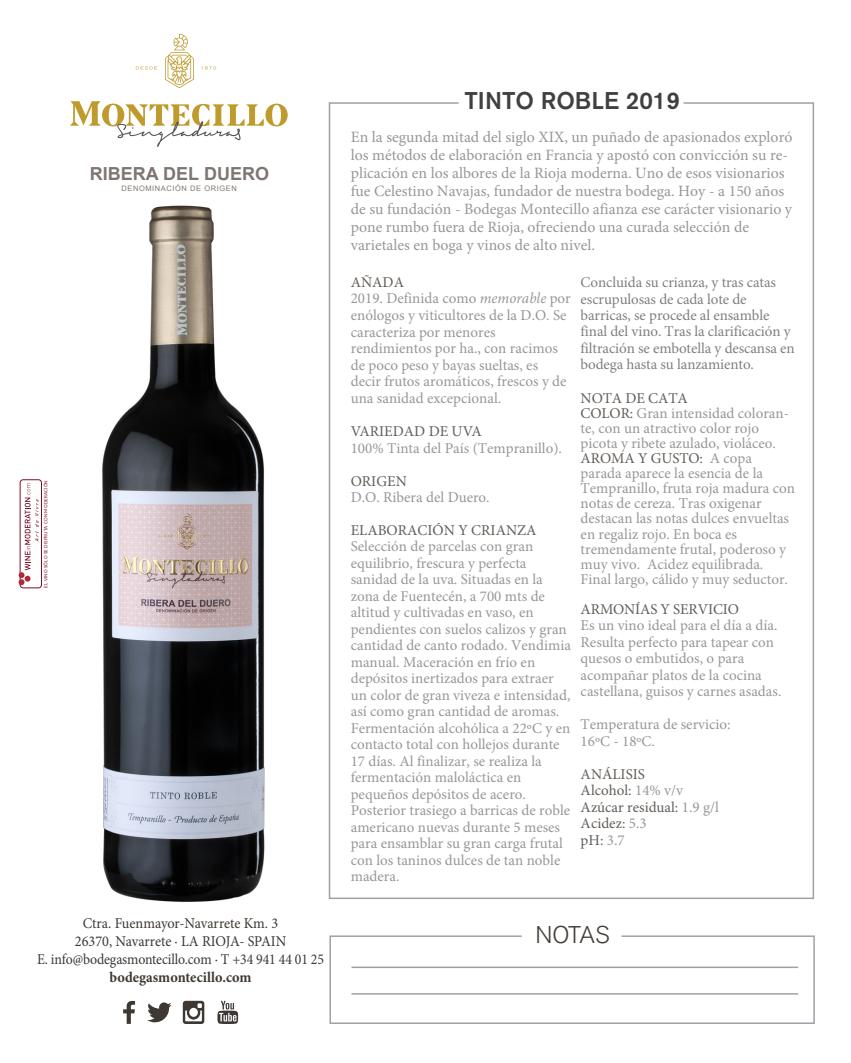
<style>
.page{position:relative;width:851px;height:1063px;background:#fff}
.page>*{position:absolute;margin:0;border:0;box-sizing:border-box;transform-origin:0 0}
.t1{font:500 24px "Akzidenz Grotesk BE";color:#404040}
.t2{font:300 24px "Akzidenz Grotesk BE";letter-spacing:-.03em;color:#433d37}
.t3{font:700 18px "Arial";color:#7f7673}
.t4{font:15.75px/18px "Minion Pro";color:#97979a}
.t5{font:15.15px/16.6px "Minion Pro";color:#97979a}
.t6{font:15px/16.5px "Minion Pro";color:#97979a}
.t7{font:15px/16.5px "Minion Pro";letter-spacing:-.005em;color:#808080}
.t8{font:15px/16.5px "Minion Pro";color:#635d58}
.t9{font:15px/18px "Minion Pro";letter-spacing:-.01em;color:#3e3833;text-align:center;scale:.95 1}
.t10{font:700 15px "Minion Pro";color:#3e3833;scale:.95 1}
.t11{font:7.5px "Arial";letter-spacing:.075em;color:#7f7673}
.t12{font:4.5px "Lato";letter-spacing:.03em;color:#7a0f28}
.s1{font-style:italic}
.s2{color:#635d58}
.s3{font-size:15.15px}
.s4{font-size:15px}
.s5{font-size:15.15px;color:#97979a}
</style>
<div class="page">
<img style="left:23px;top:205px;width:242px;height:697px">
<svg style="left:328px;top:102px;width:486px;height:797px"></svg>
<svg style="left:329px;top:935px;width:486px;height:89px"></svg>
<div style="left:20px;top:480px;width:21px;height:108px;background:#fff;border-radius:3px"></div>
<div style="left:20px;top:480px;width:22px;height:108px;border:1px solid #7a0f28;border-radius:3px"></div>
<svg style="left:19px;top:483px;width:20px;height:102px"></svg>
<svg style="left:123px;top:1001px;width:12px;height:23px"></svg>
<svg style="left:147px;top:1002px;width:24px;height:20px"></svg>
<svg style="left:183px;top:1001px;width:21px;height:23px"></svg>
<svg style="left:217px;top:1001px;width:21px;height:23px"></svg>
<svg style="left:136px;top:66px;width:21px;height:4px"></svg>
<svg style="left:201px;top:66px;width:15px;height:4px"></svg>
<svg style="left:165px;top:34px;width:29px;height:54px"></svg>
<svg style="left:70px;top:101px;width:217px;height:46px"></svg>
<p class="t3" style="left:90px;top:162px;width:181px">RIBERA DEL DUERO</p>
<p class="t11" style="left:121px;top:183px;width:117px">DENOMINACIÓN DE ORIGEN</p>
<p class="t12" style="left:43px;top:588px;width:109px;rotate:-90deg">EL VINO SÓLO SE DISFRUTA CON MODERACIÓN</p>
<p class="t9" style="left:37px;top:915px;width:303px">Ctra. Fuenmayor-Navarrete Km. 3<br>26370, Navarrete · LA RIOJA- SPAIN<br>E. info@bodegasmontecillo.com · T +34 941 44 01 25</p>
<p class="t10" style="left:110px;top:967px;width:151px">bodegasmontecillo.com</p>
<h1 class="t1" style="left:464px;top:86px;width:217px">TINTO ROBLE 2019</h1>
<p class="t4" style="left:351px;top:128px;width:443px">En la segunda mitad del siglo XIX, un puñado de apasionados exploró los métodos de elaboración en Francia y apostó con convicción su re&shy;plicación en los albores de la Rioja moderna. Uno de esos visionarios fue Celestino Navajas, fundador de nuestra bodega. Hoy - a 150 años de su fundación - Bodegas Montecillo afianza ese carácter visionario y pone rumbo fuera de Rioja, ofreciendo una curada selección de varietales en boga y vinos de alto nivel.</p>
<p class="t8" style="left:351px;top:274px;width:55px">AÑADA</p>
<p class="t5" style="left:351px;top:290px;width:221px">2019. Definida como <span class="s1">memorable</span> por enólogos y viticultores de la D.O. Se caracteriza por menores rendimientos por ha., con racimos de poco peso y bayas sueltas, es decir frutos aromáticos, frescos y de una sanidad excepcional.</p>
<p class="t8" style="left:351px;top:423px;width:132px">VARIEDAD DE UVA</p>
<p class="t6" style="left:351px;top:440px;width:213px">100% Tinta del País (Tempranillo).</p>
<p class="t8" style="left:351px;top:473px;width:58px">ORIGEN</p>
<p class="t6" style="left:351px;top:489px;width:140px">D.O. Ribera del Duero.</p>
<p class="t8" style="left:351px;top:522px;width:187px">ELABORACIÓN Y CRIANZA</p>
<p class="t6" style="left:351px;top:538px;width:222px">Selección de parcelas con gran equilibrio, frescura y perfecta sanidad de la uva. Situadas en la zona de Fuentecén, a 700 mts de altitud y cultivadas en vaso, en pendientes con suelos calizos y gran cantidad de canto rodado. Vendimia manual. Maceración en frío en depósitos inertizados para extraer un color de gran viveza e intensidad, así como gran cantidad de aromas.<br>Fermentación alcohólica a 22ºC y en contacto total con hollejos durante<br>17 días. Al finalizar, se realiza la fermentación maloláctica en pequeños depósitos de acero.<br>Posterior trasiego a barricas de roble americano nuevas durante 5 meses para ensamblar su gran carga frutal con los taninos dulces de tan noble madera.</p>
<p class="t7" style="left:580px;top:274px;width:215px">Concluida su crianza, y tras catas escrupulosas de cada lote de barricas, se procede al ensamble final del vino. Tras la clarificación y filtración se embotella y descansa en bodega hasta su lanzamiento.</p>
<p class="t6" style="left:580px;top:390px;width:210px;line-height:15px"><span class="s2">NOTA DE CATA<br>COLOR:</span> Gran intensidad coloran&shy;te, con un atractivo color rojo picota y ribete azulado, violáceo.<br><span class="s2">AROMA Y GUSTO:</span> <span class="s3">A copa</span></p>
<p class="t5" style="left:580px;top:466px;width:216px;line-height:15.1px">parada aparece la esencia de la<br>Tempranillo, fruta roja madura con notas de cereza. Tras oxigenar destacan las notas dulces envueltas en regaliz rojo. <span class="s4">En boca es</span></p>
<p class="t6" style="left:580px;top:541px;width:209px;line-height:15px">tremendamente frutal, poderoso y muy vivo. Acidez equilibrada.<br>Final largo, cálido y muy seductor.</p>
<p class="t8" style="left:580px;top:601px;width:160px">ARMONÍAS Y SERVICIO</p>
<p class="t6" style="left:580px;top:617px;width:202px">Es un vino ideal para el día a día.<br>Resulta perfecto para tapear con quesos o embutidos, o para acompañar platos de la cocina castellana, guisos y carnes asadas.</p>
<p class="t6" style="left:580px;top:716px;width:151px">Temperatura de servicio:<br>16ºC - 18ºC.</p>
<p class="t8" style="left:580px;top:766px;width:140px">ANÁLISIS<br>Alcohol: <span class="s5">14% v/v<br></span>Azúcar residual: <span class="s5">1.9 g/l<br></span>Acidez: <span class="s5">5.3<br></span>pH: <span class="s5">3.7</span></p>
<h1 class="t2" style="left:535px;top:921px;width:75px">NOTAS</h1>
</div>
